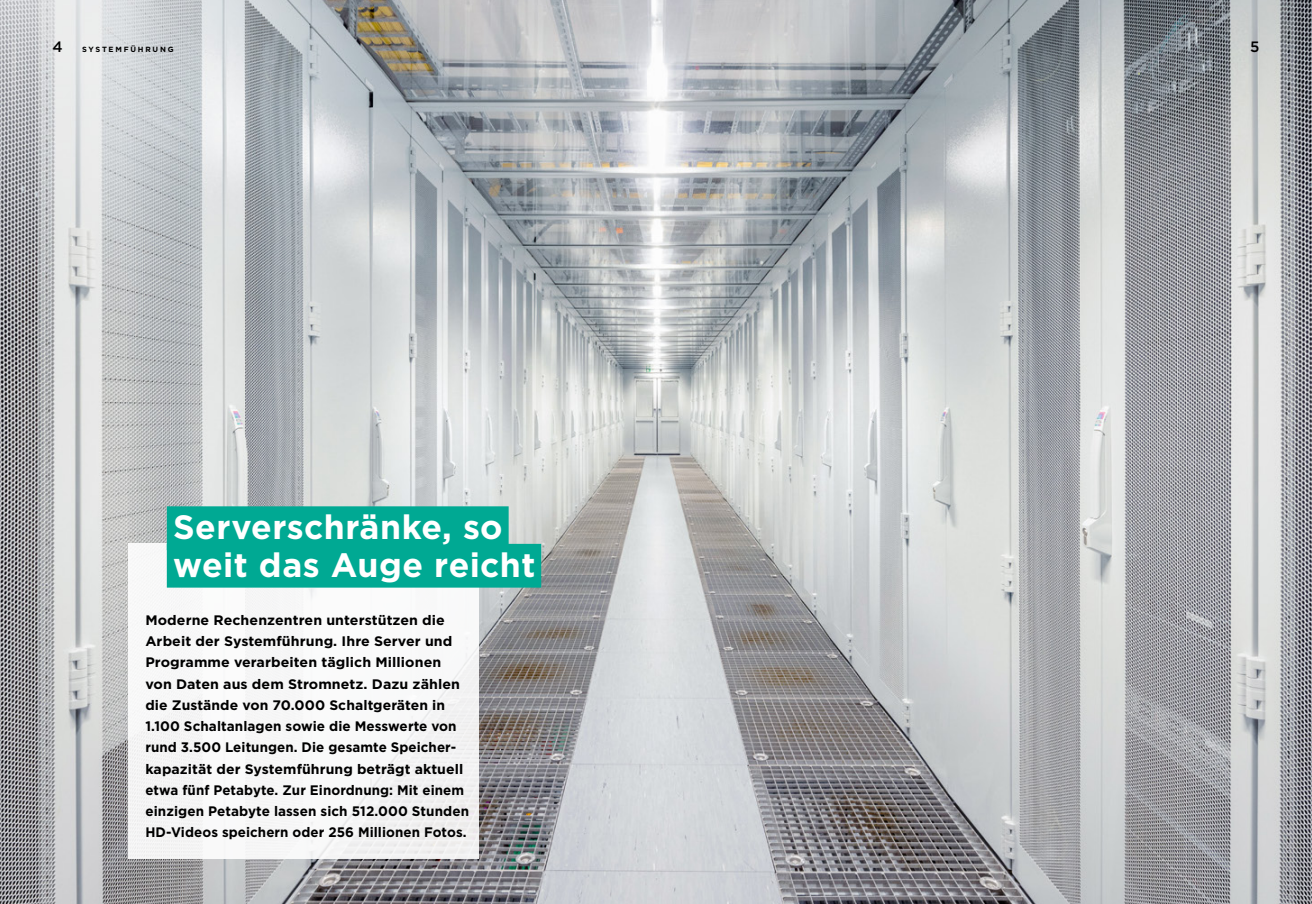
<style>
.page{position:relative;width:1312px;height:904px;background:#fff}
.page>*{position:absolute;margin:0;border:0;box-sizing:border-box;transform-origin:0 0}
.t1{font:700 33.75px/37.5px "Gotham";letter-spacing:.01em;color:#fff}
.t2{font:500 15px "Gotham";color:#000}
.t3{font:700 13.75px/21.2px "Gotham";letter-spacing:.005em;color:#000}
.t4{font:700 7.5px "Gotham";letter-spacing:.235em;color:#000}
</style>
<div class="page">
<img style="left:0;top:0;width:1311px;height:904px">
<div style="left:129px;top:543px;width:350px;height:316px;background:#f8f8f8"></div>
<div style="left:167px;top:506px;width:341px;height:44px;background:#00a993"></div>
<div style="left:167px;top:544px;width:374px;height:43px;background:#00a993"></div>
<p class="t2" style="left:52px;top:37px;width:12px">4</p>
<p class="t4" style="left:82px;top:45px;width:93px">SYSTEMFÜHRUNG</p>
<p class="t2" style="left:1249px;top:37px;width:11px">5</p>
<h1 class="t1" style="left:173px;top:508px;width:363px">Serverschränke, so weit das Auge reicht</h1>
<p class="t3" style="left:145px;top:609px;width:325px">Moderne Rechenzentren unterstützen die Arbeit der Systemführung. Ihre Server und Programme verarbeiten täglich Millionen von Daten aus dem Stromnetz. Dazu zählen die Zustände von 70.000 Schaltgeräten in 1.100 Schaltanlagen sowie die Messwerte von rund 3.500 Leitungen. Die gesamte Speicher&shy;kapazität der Systemführung beträgt aktuell etwa fünf Petabyte. Zur Einordnung: Mit einem einzigen Petabyte lassen sich 512.000 Stunden HD-Videos speichern oder 256 Millionen Fotos.</p>
</div>
